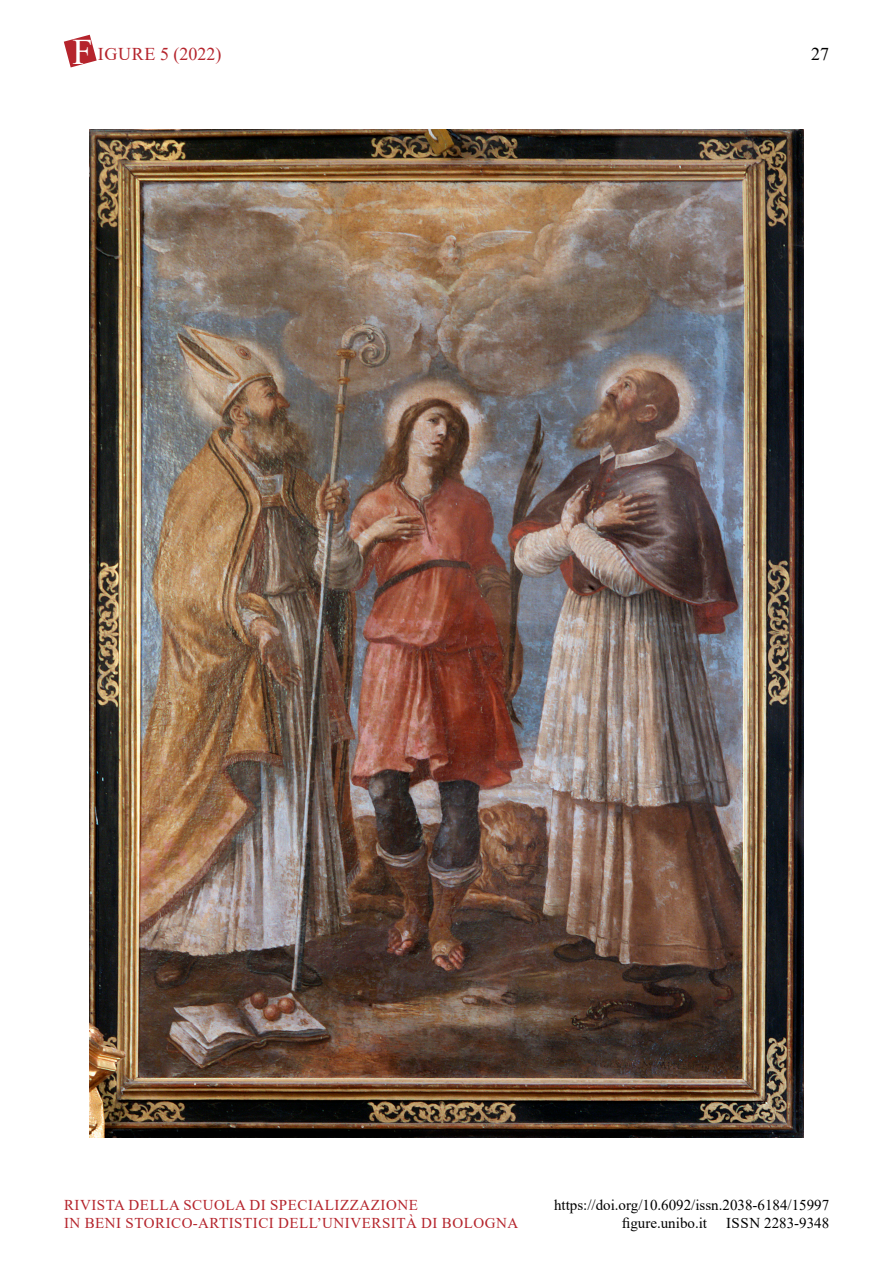
<style>
.page{position:relative;width:893px;height:1263px;background:#fff}
.page>*{position:absolute;margin:0;border:0;box-sizing:border-box;transform-origin:0 0}
.t1{font:18px "Times New Roman";letter-spacing:.035em;color:#b5242c}
.t2{font:18px "Times New Roman";color:#000}
.t3{font:15px/18px "Times New Roman";letter-spacing:.035em;color:#b5242c}
.t4{font:15px/18px "Times New Roman";color:#000}
.s1{font-size:36px;color:#fff}
</style>
<div class="page">
<svg style="left:64px;top:35px;width:33px;height:32px"></svg>
<img style="left:89px;top:129px;width:715px;height:1008px">
<p class="t1" style="left:72px;top:42px;width:151px"><span class="s1">F</span> IGURE 5 (2022)</p>
<p class="t2" style="left:811px;top:42px;width:19px">27</p>
<p class="t3" style="left:64px;top:1195px;width:456px">RIVISTA DELLA SCUOLA DI SPECIALIZZAZIONE<br>IN BENI STORICO-ARTISTICI DELL’UNIVERSITÀ DI BOLOGNA</p>
<p class="t4" style="left:622px;top:1195px;width:209px;text-indent:-68px">https://doi.org/10.6092/issn.2038-6184/15997 figure.unibo.it</p>
<p class="t4" style="left:726px;top:1213px;width:105px">ISSN 2283-9348</p>
</div>
